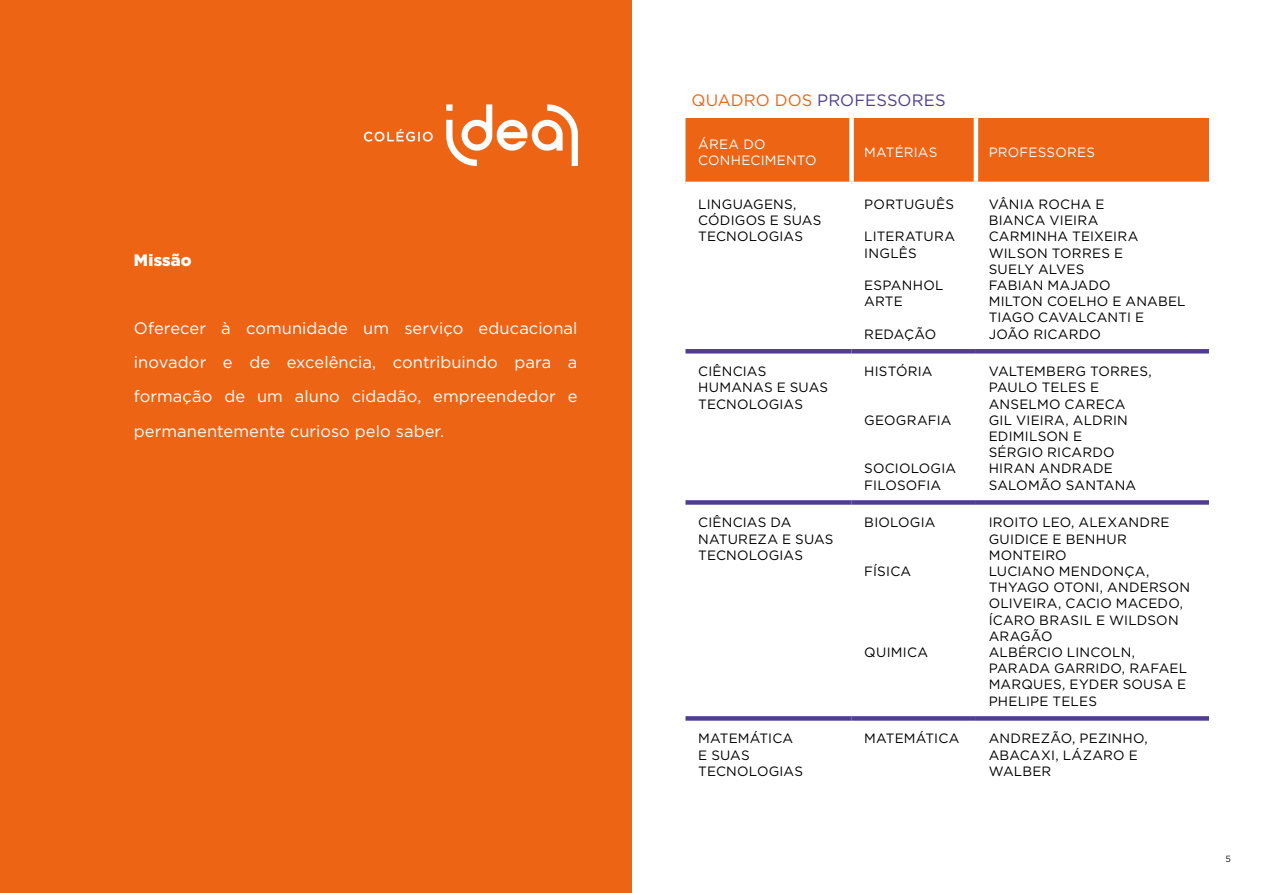
<style>
.page{position:relative;width:1263px;height:893px;background:#fff}
.page>*{position:absolute;margin:0;border:0;box-sizing:border-box;transform-origin:0 0}
.t1{font:16.5px/34px "Gotham";letter-spacing:.005em;color:#fff;text-align:justify}
.t2{font:16.5px "Gotham";letter-spacing:.005em;color:#503d91}
.t3{font:900 16.5px "Gotham";letter-spacing:.01em;color:#fff}
.t4{font:13.5px/16.2px "Gotham";letter-spacing:.015em;color:#000}
.t5{font:13.5px/16.2px "Gotham";letter-spacing:.015em;color:#fff}
.t6{font:13.5px "Gotham";letter-spacing:-.005em;color:#000}
.t7{font:9px "Gotham";color:#1b1513}
.s1{color:#ec6414}
</style>
<div class="page">
<div style="left:0;top:0;width:632px;height:893px;background:#ec6414"></div>
<div style="left:685px;top:118px;width:524px;height:64px;background:#ec6414"></div>
<div style="left:849px;top:118px;width:5px;height:64px;background:#fff"></div>
<hr style="left:974px;top:118px;width:4px;height:64px;background:#fff">
<div style="left:685px;top:349px;width:166px;height:5px;background:#503d91"></div>
<div style="left:851px;top:349px;width:125px;height:5px;background:#503d91"></div>
<div style="left:976px;top:349px;width:233px;height:5px;background:#503d91"></div>
<div style="left:685px;top:500px;width:166px;height:5px;background:#503d91"></div>
<div style="left:851px;top:500px;width:125px;height:5px;background:#503d91"></div>
<div style="left:976px;top:500px;width:233px;height:5px;background:#503d91"></div>
<div style="left:685px;top:716px;width:166px;height:5px;background:#503d91"></div>
<div style="left:851px;top:716px;width:125px;height:5px;background:#503d91"></div>
<div style="left:976px;top:716px;width:233px;height:5px;background:#503d91"></div>
<p class="t3" style="left:134px;top:251px;width:59px">Missão</p>
<p class="t1" style="left:134px;top:311px;width:445px">Oferecer à comunidade um serviço educacional inovador e de excelência, contribuindo para a formação de um aluno cidadão, empreendedor e permanentemente curioso pelo saber.</p>
<p class="t2" style="left:691px;top:91px;width:256px"><span class="s1">QUADRO DOS</span> PROFESSORES</p>
<p class="t5" style="left:698px;top:136px;width:120px">ÁREA DO<br>CONHECIMENTO</p>
<p class="t5" style="left:864px;top:144px;width:75px">MATÉRIAS</p>
<p class="t5" style="left:989px;top:144px;width:108px">PROFESSORES</p>
<p class="t4" style="left:698px;top:196px;width:125px">LINGUAGENS,<br>CÓDIGOS E SUAS<br>TECNOLOGIAS</p>
<p class="t4" style="left:864px;top:196px;width:91px">PORTUGUÊS</p>
<p class="t4" style="left:989px;top:196px;width:198px">VÂNIA ROCHA E<br>BIANCA VIEIRA<br>CARMINHA TEIXEIRA<br>WILSON TORRES E<br>SUELY ALVES<br>FABIAN MAJADO<br>MILTON COELHO E ANABEL<br>TIAGO CAVALCANTI E<br>JOÃO RICARDO</p>
<p class="t4" style="left:864px;top:228px;width:92px">LITERATURA<br>INGLÊS</p>
<p class="t4" style="left:864px;top:277px;width:81px">ESPANHOL<br>ARTE</p>
<p class="t6" style="left:864px;top:326px;width:73px">REDAÇÃO</p>
<p class="t4" style="left:698px;top:363px;width:131px">CIÊNCIAS<br>HUMANAS E SUAS<br>TECNOLOGIAS</p>
<p class="t4" style="left:864px;top:363px;width:70px">HISTÓRIA</p>
<p class="t4" style="left:864px;top:412px;width:89px">GEOGRAFIA</p>
<p class="t4" style="left:864px;top:460px;width:93px">SOCIOLOGIA<br>FILOSOFIA</p>
<p class="t4" style="left:698px;top:514px;width:137px">CIÊNCIAS DA<br>NATUREZA E SUAS<br>TECNOLOGIAS</p>
<p class="t4" style="left:864px;top:514px;width:73px">BIOLOGIA</p>
<p class="t4" style="left:864px;top:563px;width:48px">FÍSICA</p>
<p class="t4" style="left:864px;top:644px;width:65px">QUIMICA</p>
<p class="t4" style="left:989px;top:363px;width:165px">VALTEMBERG TORRES,<br>PAULO TELES E<br>ANSELMO CARECA<br>GIL VIEIRA, ALDRIN<br>EDIMILSON E<br>SÉRGIO RICARDO<br>HIRAN ANDRADE<br>SALOMÃO SANTANA</p>
<p class="t4" style="left:989px;top:514px;width:203px">IROITO LEO, ALEXANDRE<br>GUIDICE E BENHUR<br>MONTEIRO<br>LUCIANO MENDONÇA,<br>THYAGO OTONI, ANDERSON<br>OLIVEIRA, CACIO MACEDO,<br>ÍCARO BRASIL E WILDSON<br>ARAGÃO<br>ALBÉRCIO LINCOLN,<br>PARADA GARRIDO, RAFAEL<br>MARQUES, EYDER SOUSA E<br>PHELIPE TELES</p>
<p class="t4" style="left:698px;top:730px;width:106px">MATEMÁTICA<br>E SUAS<br>TECNOLOGIAS</p>
<p class="t4" style="left:864px;top:730px;width:97px">MATEMÁTICA</p>
<p class="t4" style="left:989px;top:730px;width:161px">ANDREZÃO, PEZINHO,<br>ABACAXI, LÁZARO E<br>WALBER</p>
<p class="t7" style="left:1225px;top:853px;width:7px">5</p>
</div>
